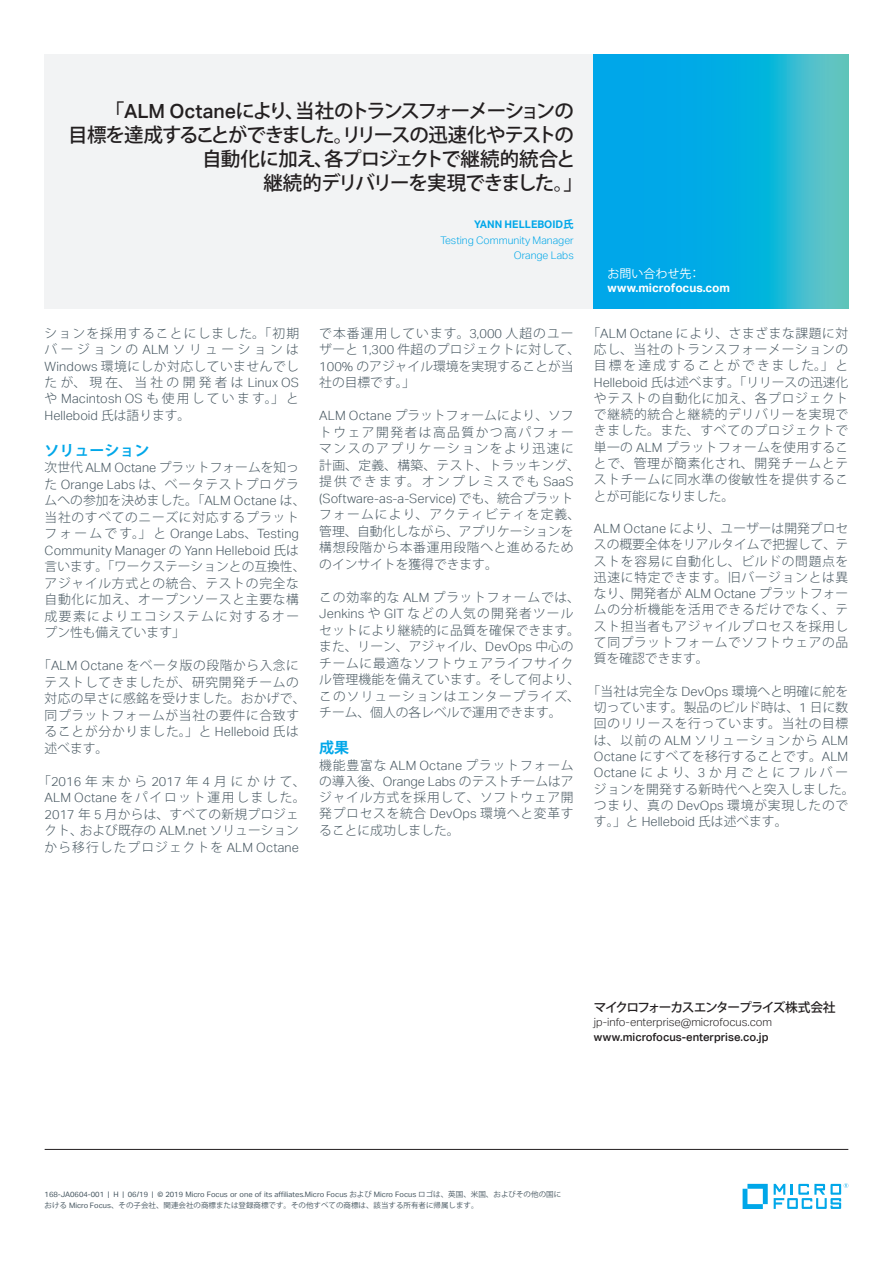
<style>
.page{position:relative;width:893px;height:1263px;background:#fff}
.page>*{position:absolute;margin:0;border:0;box-sizing:border-box;transform-origin:0 0}
.pull_quote_13_16-ali{font:500 19.5px "Koz Go Pro";letter-spacing:-.12em;color:#231f20}
.pull_quote_13_16-ali-2{font:500 19.5px "Koz Go Pro";letter-spacing:-.075em;color:#231f20}
.pull_quote_13_16-ali-3{font:500 19.5px "Koz Go Pro";letter-spacing:-.04em;color:#231f20}
.pull_quote_13_16-ali-4{font:500 19.5px "Koz Go Pro";letter-spacing:-.05em;color:#231f20}
.subhead_10_13-blue{font:700 15px "Koz Go Pro";color:#00a7e9}
.body_8_5_11-grey{font:300 12.75px/16.5px "Koz Go Pro";letter-spacing:.055em;color:#45555f;text-align:justify}
.body_8_5_11-grey-2{font:300 12.75px/16.2px "Koz Go Pro";letter-spacing:.025em;color:#45555f}
.body_8_5_11-grey-3{font:300 12.75px/16.5px "Koz Go Pro";letter-spacing:.085em;color:#45555f;text-align:center}
.caption_7_9_5_bold{font:500 12.75px "Koz Go Pro";letter-spacing:-.105em;color:#231f20}
.Contact_URL_8_9_5-bo{font:700 12px "Aktiv Grotesk";color:#fff}
.Contact_8_9_5-regula{font:12px "Koz Go Pro";color:#fff}
.caption_7_9_5{font:300 11.25px "Aktiv Grotesk";color:#231f20}
.caption_7_9_5-2{font:500 11.25px "Aktiv Grotesk";color:#231f20}
.quote_title_7_11-blu{font:300 10.5px "Aktiv Grotesk";color:#00a7e9}
.quote_name_caps_7_11{font:700 10.5px "Aktiv Grotesk";color:#00a7e9}
.quote_company_7_9_5{font:300 10.5px "Aktiv Grotesk";color:#00a7e9}
.mousetype-legal_5_7{font:7.5px/10.5px "Aktiv Grotesk";color:#45555f}
.s1{font-family:"Aktiv Grotesk"}
.s2{font-family:"Koz Go Pro"}
</style>
<div class="page">
<hr style="left:45px;top:1149px;width:803px;height:1px;background:#231f20">
<svg style="left:743px;top:1184px;width:25px;height:25px"></svg>
<svg style="left:774px;top:1183px;width:74px;height:26px"></svg>
<div style="left:45px;top:54px;width:549px;height:254px;background:#f2f3f4"></div>
<svg style="left:594px;top:54px;width:254px;height:254px;background:#14b1dd"></svg>
<p class="pull_quote_13_16-ali" style="left:105px;top:98px;width:471px">「<span class="s1">ALM Octane</span>により、当社のトランスフォーメーションの</p>
<p class="pull_quote_13_16-ali-2" style="left:68px;top:122px;width:507px">目標を達成することができました。リリースの迅速化やテストの</p>
<p class="pull_quote_13_16-ali-3" style="left:202px;top:146px;width:375px">自動化に加え、各プロジェクトで継続的統合と</p>
<p class="pull_quote_13_16-ali-4" style="left:263px;top:170px;width:321px">継続的デリバリーを実現できました。」</p>
<p class="quote_name_caps_7_11" style="left:474px;top:218px;width:101px">YANN HELLEBOID<span class="s2">氏</span></p>
<p class="quote_title_7_11-blu" style="left:440px;top:235px;width:135px">Testing Community Manager</p>
<p class="quote_company_7_9_5" style="left:514px;top:249px;width:61px">Orange Labs</p>
<p class="body_8_5_11-grey" style="left:45px;top:325px;width:256px">ションを採用することにしました。「初期バージョンの<span class="s1">ALM</span>ソリューションは<span class="s1">Windows</span> 環境にしか対応していませんでしたが、現在、当社の開発者は<span class="s1">Linux OS</span>や <span class="s1">Macintosh OS</span> も使用しています。」と<span class="s1">Helleboid</span> 氏は語ります。</p>
<p class="subhead_10_13-blue" style="left:45px;top:441px;width:106px">ソリューション</p>
<p class="body_8_5_11-grey" style="left:45px;top:460px;width:262px;text-align:left">次世代 <span class="s1">ALM Octane</span> プラットフォームを知った <span class="s1">Orange Labs</span> は、ベータテストプログラムへの参加を決めました。「<span class="s1">ALM Octane</span> は、当社のすべてのニーズに対応するプラットフォームです。」と <span class="s1">Orange Labs</span>、<span class="s1">Testing<br>Community Manager</span> の <span class="s1">Yann Helleboid</span> 氏は言います。「ワークステーションとの互換性、アジャイル方式との統合、テストの完全な自動化に加え、オープンソースと主要な構成要素によりエコシステムに対するオープン性も備えています」</p>
<p class="body_8_5_11-grey" style="left:45px;top:658px;width:262px;text-align:left;text-indent:-6px">「<span class="s1">ALM Octane</span> をベータ版の段階から入念にテストしてきましたが、研究開発チームの対応の早さに感銘を受けました。おかげで、同プラットフォームが当社の要件に合致することが分かりました。」と <span class="s1">Helleboid</span> 氏は述べます。</p>
<p class="body_8_5_11-grey-3" style="left:38px;top:773px;width:269px">「<span class="s1">2016</span>年末から<span class="s1">2017</span>年<span class="s1">4</span>月にかけて、<br><span class="s1">ALM Octane</span> をパイロット運用しました。<br><span class="s1">2017</span> 年 <span class="s1">5</span> 月からは、すべての新規プロジェクト、および既存の <span class="s1">ALM.net</span> ソリューションから移行したプロジェクトを <span class="s1">ALM Octane</span></p>
<p class="body_8_5_11-grey-2" style="left:319px;top:325px;width:262px">で本番運用しています。<span class="s1">3,000</span> 人超のユーザーと <span class="s1">1,300</span> 件超のプロジェクトに対して、<br><span class="s1">100%</span> のアジャイル環境を実現することが当社の目標です。」</p>
<p class="body_8_5_11-grey" style="left:319px;top:407px;width:262px;text-align:left"><span class="s1">ALM Octane</span> プラットフォームにより、ソフトウェア開発者は高品質かつ高パフォーマンスのアプリケーションをより迅速に計画、定義、構築、テスト、トラッキング、提供できます。オンプレミスでも <span class="s1">SaaS (Software-as-a-Service)</span> でも、統合プラットフォームにより、アクティビティを定義、管理、自動化しながら、アプリケーションを構想段階から本番運用段階へと進めるためのインサイトを獲得できます。</p>
<p class="body_8_5_11-grey" style="left:319px;top:589px;width:262px;text-align:left">この効率的な <span class="s1">ALM</span> プラットフォームでは、<br><span class="s1">Jenkins</span> や <span class="s1">GIT</span> などの人気の開発者ツールセットにより継続的に品質を確保できます。また、リーン、アジャイル、<span class="s1">DevOps</span> 中心のチームに最適なソフトウェアライフサイクル管理機能を備えています。そして何より、このソリューションはエンタープライズ、チーム、個人の各レベルで運用できます。</p>
<p class="subhead_10_13-blue" style="left:319px;top:738px;width:31px">成果</p>
<p class="body_8_5_11-grey" style="left:319px;top:757px;width:256px">機能豊富な <span class="s1">ALM Octane</span> プラットフォームの導入後、<span class="s1">Orange Labs</span> のテストチームはアジャイル方式を採用して、ソフトウェア開発プロセスを統合 <span class="s1">DevOps</span> 環境へと変革することに成功しました。</p>
<p class="Contact_8_9_5-regula" style="left:607px;top:266px;width:94px">お問い合わせ先：</p>
<p class="Contact_URL_8_9_5-bo" style="left:607px;top:281px;width:124px">www.microfocus.com</p>
<p class="body_8_5_11-grey" style="left:594px;top:325px;width:256px;text-indent:-6px">「<span class="s1">ALM Octane</span> により、さまざまな課題に対応し、当社のトランスフォーメーションの目標を達成することができました。」と<span class="s1">Helleboid</span> 氏は述べます。「リリースの迅速化やテストの自動化に加え、各プロジェクトで継続的統合と継続的デリバリーを実現できました。また、すべてのプロジェクトで単一の <span class="s1">ALM</span> プラットフォームを使用することで、管理が簡素化され、開発チームとテストチームに同水準の俊敏性を提供することが可能になりました。</p>
<p class="body_8_5_11-grey" style="left:594px;top:520px;width:256px"><span class="s1">ALM Octane</span> により、ユーザーは開発プロセスの概要全体をリアルタイムで把握して、テストを容易に自動化し、ビルドの問題点を迅速に特定できます。旧バージョンとは異なり、開発者が <span class="s1">ALM Octane</span> プラットフォームの分析機能を活用できるだけでなく、テスト担当者もアジャイルプロセスを採用して同プラットフォームでソフトウェアの品質を確認できます。</p>
<p class="body_8_5_11-grey-2" style="left:594px;top:683px;width:262px;text-indent:-6px">「当社は完全な <span class="s1">DevOps</span> 環境へと明確に舵を切っています。製品のビルド時は、<span class="s1">1</span> 日に数回のリリースを行っています。当社の目標は、以前の <span class="s1">ALM</span> ソリューションから <span class="s1">ALM<br>Octane</span> にすべてを移行することです。<span class="s1">ALM<br>Octane</span>により、<span class="s1">3</span>か月ごとにフルバージョンを開発する新時代へと突入しました。つまり、真の <span class="s1">DevOps</span> 環境が実現したのです。」と <span class="s1">Helleboid</span> 氏は述べます。</p>
<p class="caption_7_9_5_bold" style="left:594px;top:999px;width:243px">マイクロフォーカスエンタープライズ株式会社</p>
<p class="caption_7_9_5" style="left:594px;top:1016px;width:180px">jp-info-enterprise@microfocus.com</p>
<p class="caption_7_9_5-2" style="left:594px;top:1030px;width:176px">www.microfocus-enterprise.co.jp</p>
<p class="mousetype-legal_5_7" style="left:45px;top:1189px;width:518px">168-JA0604-001 | H | 06/19 | © 2019 Micro Focus or one of its affiliates.Micro Focus <span class="s2">および</span> Micro Focus <span class="s2">ロゴは、英国、米国、およびその他の国における</span> Micro Focus<span class="s2">、その子会社、関連会社の商標または登録商標です。その他すべての商標は、該当する所有者に帰属します。</span></p>
</div>
